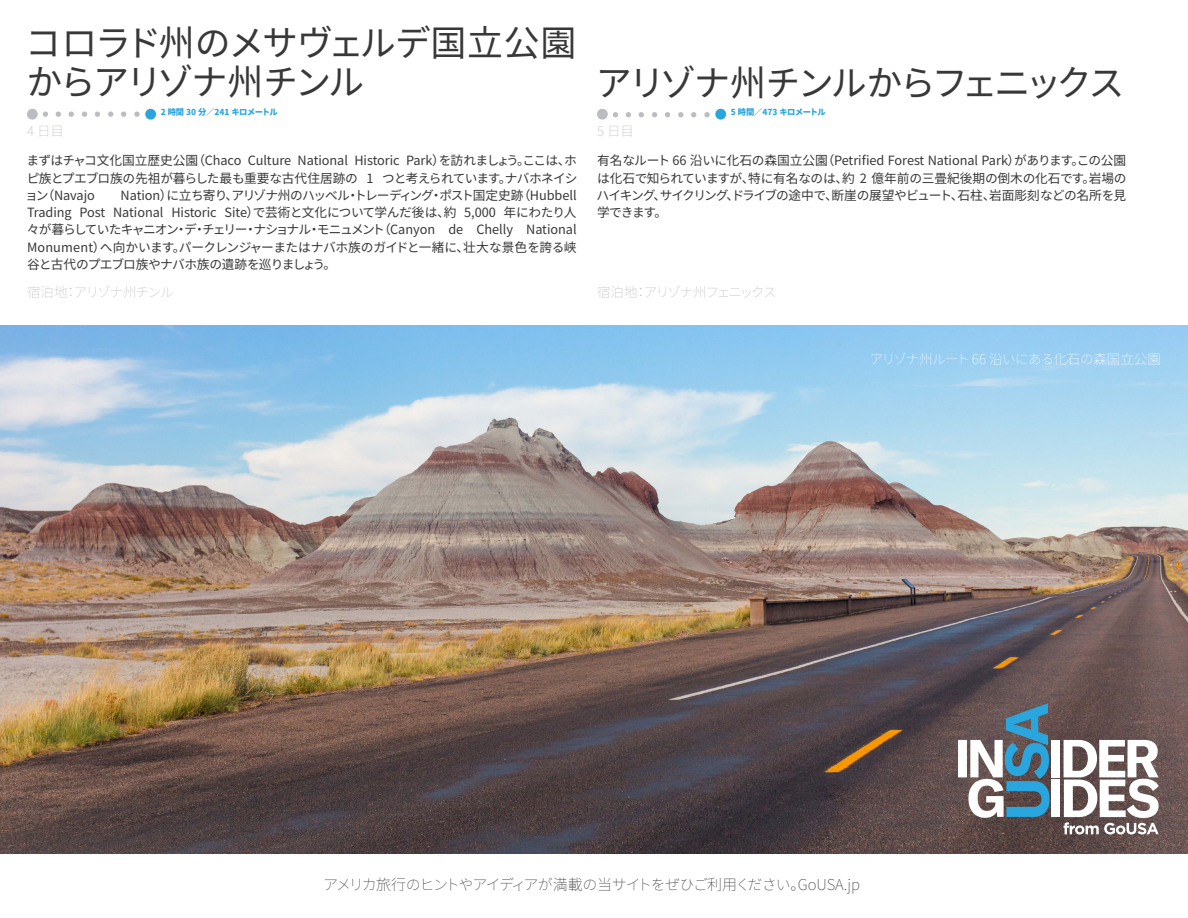
<style>
.page{position:relative;width:1188px;height:918px;background:#fff}
.page>*{position:absolute;margin:0;border:0;box-sizing:border-box;transform-origin:0 0}
.Section_Title_no_lin{font:36px/39px "Noto Sans JP";letter-spacing:-.07em;color:#383839}
.Section_Title_no_lin-2{font:36px "Noto Sans JP";letter-spacing:-.095em;color:#383839}
.t1{font:100 15px "Noto Sans JP";letter-spacing:-.065em;color:#383839}
.Photo_Caption{font:100 13.5px "Noto Sans JP";letter-spacing:-.02em;color:#fff}
.Section_Title_no_lin-3{font:100 13.5px "Noto Sans JP";letter-spacing:-.075em;color:#bcbdc0}
.Section_Title_no_lin-4{font:100 13.5px "Noto Sans JP";letter-spacing:-.11em;color:#bcbdc0}
.t2{font:12.75px/17.2px "Noto Sans JP";letter-spacing:-.04em;color:#383839;text-align:justify}
.t3{font:900 8.25px "Noto Sans JP";letter-spacing:-.045em;color:#2aa6de}
</style>
<div class="page">
<img style="left:0;top:326px;width:1188px;height:527px">
<svg style="left:43px;top:112px;width:31px;height:5px"></svg>
<svg style="left:82px;top:112px;width:18px;height:5px"></svg>
<svg style="left:108px;top:112px;width:18px;height:5px"></svg>
<svg style="left:134px;top:112px;width:6px;height:5px"></svg>
<div style="left:145px;top:109px;width:11px;height:11px;background:#2aa6de;border-radius:50%"></div>
<div style="left:27px;top:109px;width:11px;height:11px;background:#bcbdc0;border-radius:50%"></div>
<svg style="left:613px;top:112px;width:31px;height:5px"></svg>
<svg style="left:652px;top:112px;width:18px;height:5px"></svg>
<svg style="left:678px;top:112px;width:18px;height:5px"></svg>
<svg style="left:704px;top:112px;width:6px;height:5px"></svg>
<div style="left:715px;top:109px;width:11px;height:11px;background:#2aa6de;border-radius:50%"></div>
<div style="left:597px;top:109px;width:11px;height:11px;background:#bcbdc0;border-radius:50%"></div>
<svg style="left:958px;top:703px;width:92px;height:115px"></svg>
<div style="left:1051px;top:740px;width:9px;height:37px;background:#fff"></div>
<div style="left:1051px;top:780px;width:9px;height:37px;background:#fff"></div>
<svg style="left:1064px;top:740px;width:95px;height:94px"></svg>
<p class="Section_Title_no_lin" style="left:25px;top:24px;width:553px">コロラド州のメサヴェルデ国立公園からアリゾナ州チンル</p>
<p class="Section_Title_no_lin-3" style="left:27px;top:124px;width:39px">4 日目</p>
<p class="t2" style="left:25px;top:152px;width:554px">まずはチャコ文化国立歴史公園（Chaco Culture National Historic Park）を訪れましょう。ここは、ホピ族とプエブロ族の先祖が暮らした最も重要な古代住居跡の 1 つと考えられています。ナバホネイション（Navajo</p>
<p class="t3" style="left:161px;top:108px;width:119px">2 時間 30 分／241 キロメートル</p>
<p class="t2" style="left:27px;top:187px;width:551px;text-indent:94px">Nation）に立ち寄り、アリゾナ州のハッベル・トレーディング・ポスト国定史跡（Hubbell Trading Post National Historic Site）で芸術と文化について学んだ後は、約 5,000 年にわたり人々が暮らしていたキャニオン・デ・チェリー・ナショナル・モニュメント（Canyon de Chelly National Monument）へ向かいます。パークレンジャーまたはナバホ族のガイドと一緒に、壮大な景色を誇る峡谷と古代のプエブロ族やナバホ族の遺跡を巡りましょう。</p>
<p class="Section_Title_no_lin-3" style="left:27px;top:284px;width:148px">宿泊地：アリゾナ州チンル</p>
<p class="Section_Title_no_lin-2" style="left:596px;top:63px;width:530px">アリゾナ州チンルからフェニックス</p>
<p class="Section_Title_no_lin-3" style="left:597px;top:124px;width:39px">5 日目</p>
<p class="t2" style="left:597px;top:152px;width:532px">有名なルート 66 沿いに化石の森国立公園（Petrified Forest National Park）があります。この公園は化石で知られていますが、特に有名なのは、約 2 億年前の三畳紀後期の倒木の化石です。岩場のハイキング、サイクリング、ドライブの途中で、断崖の展望やビュート、石柱、岩面彫刻などの名所を見学できます。</p>
<p class="t3" style="left:731px;top:108px;width:96px">5 時間／473 キロメートル</p>
<p class="Section_Title_no_lin-4" style="left:597px;top:284px;width:181px">宿泊地：アリゾナ州フェニックス</p>
<p class="Photo_Caption" style="left:870px;top:351px;width:293px">アリゾナ州ルート 66 沿いにある化石の森国立公園</p>
<p class="t1" style="left:323px;top:876px;width:539px">アメリカ旅行のヒントやアイディアが満載の当サイトをぜひご利用ください。GoUSA.jp</p>
</div>
